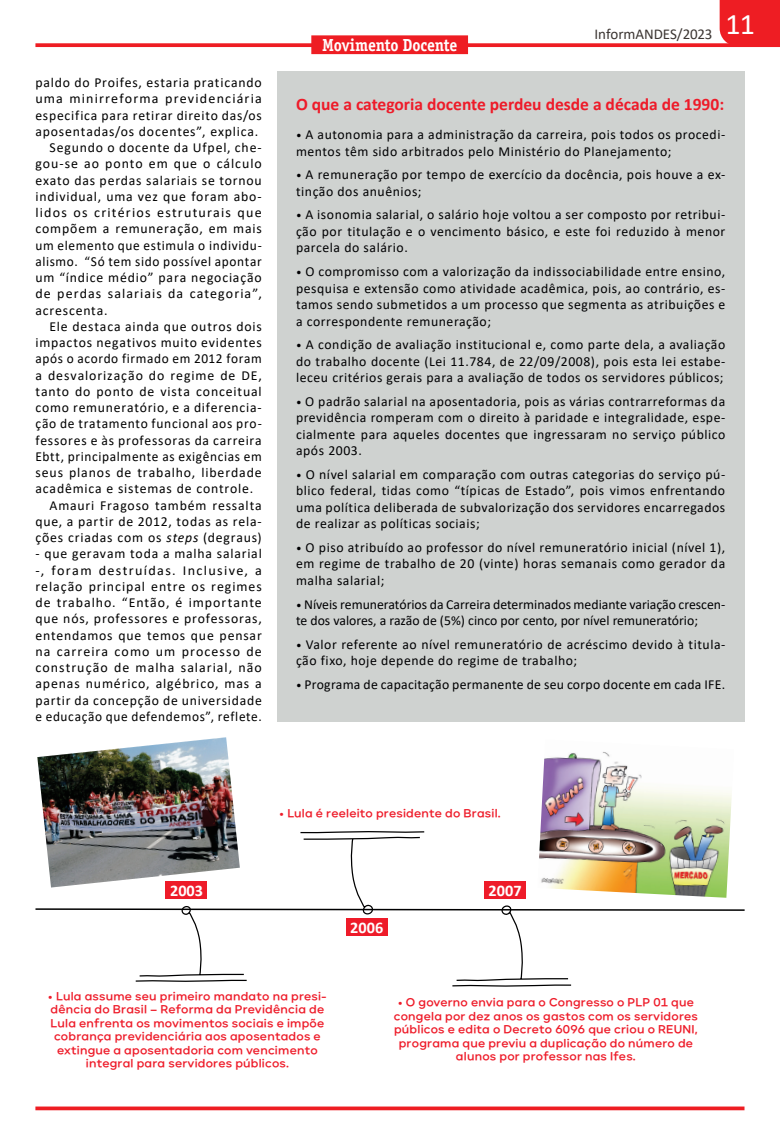
<style>
.page{position:relative;width:780px;height:1134px;background:#fff}
.page>*{position:absolute;margin:0;border:0;box-sizing:border-box;transform-origin:0 0}
.t1{font:30px "Calibri";color:#fff}
.t2{font:700 17.5px "Calibri";color:#ee1b29}
.EDITORIA{font:700 17.5px "Officina Serif Std";letter-spacing:-.015em;color:#fff;scale:.9 1}
.t3{font:700 16.25px "Calibri";color:#fff}
.t4{font:15px "Calibri";letter-spacing:-.005em;color:#3b3532}
.t5{font:13.75px/16.5px "Calibri";letter-spacing:.04em;color:#000002;text-align:justify}
.MATERIA{font:13.75px/16.2px "Calibri";letter-spacing:.06em;color:#000001;text-align:justify}
.t6{font:13.75px/16.5px "Calibri";color:#000002}
.t7{font:13.75px "Calibri";letter-spacing:.02em;color:#000002}
.t8{font:600 11.25px/13.5px "Carmen Sans";letter-spacing:.02em;color:#ee1b29;text-align:center}
.s1{font-style:italic}
.s2{font-size:11.25px}
</style>
<div class="page">
<svg style="left:35px;top:43px;width:745px;height:4px;background:#ee2c32"></svg>
<svg style="left:35px;top:1106px;width:709px;height:4px;background:#f03b40"></svg>
<div style="left:719px;top:0;width:61px;height:46px;background:#ee1d23"></div>
<div style="left:311px;top:35px;width:157px;height:19px;background:#ee1d23"></div>
<div style="left:277px;top:71px;width:467px;height:650px;background:#cfd2d0"></div>
<svg style="left:35px;top:831px;width:710px;height:156px"></svg>
<div style="left:484px;top:882px;width:41px;height:17px;background:#ee1b29"></div>
<img style="left:537px;top:752px;width:197px;height:146px">
<img style="left:37px;top:737px;width:203px;height:150px">
<p class="MATERIA" style="left:35px;top:74px;width:228px">paldo do Proifes, estaria praticando uma minirreforma previdenciária especifica para retirar direito das/os aposentadas/os docentes”, explica.</p>
<p class="MATERIA" style="left:35px;top:139px;width:228px;text-indent:14px">Segundo o docente da Ufpel, che&shy;gou-se ao ponto em que o cálculo exato das perdas salariais se tornou individual, uma vez que foram abo&shy;lidos os critérios estruturais que compõem a remuneração, em mais um elemento que estimula o individu&shy;alismo. “Só tem sido possível apontar um “índice médio” para negociação de perdas salariais da categoria”, acrescenta.</p>
<p class="MATERIA" style="left:35px;top:318px;width:228px;text-indent:14px">Ele destaca ainda que outros dois impactos negativos muito evidentes após o acordo firmado em 2012 foram a desvalorização do regime de DE, tanto do ponto de vista conceitual como remuneratório, e a diferencia&shy;ção de tratamento funcional aos pro&shy;fessores e às professoras da carreira Ebtt, principalmente as exigências em seus planos de trabalho, liberdade acadêmica e sistemas de controle.</p>
<p class="MATERIA" style="left:35px;top:497px;width:228px;text-indent:14px">Amauri Fragoso também ressalta que, a partir de 2012, todas as rela&shy;ções criadas com os <span class="s1">steps</span> (degraus)</p>
<p class="MATERIA" style="left:35px;top:545px;width:228px">- que geravam toda a malha salarial -, foram destruídas. Inclusive, a relação principal entre os regimes de trabalho. “Então, é importante que nós, professores e professoras, entendamos que temos que pensar na carreira como um processo de construção de malha salarial, não apenas numérico, algébrico, mas a partir da concepção de universidade e educação que defendemos”, reflete.</p>
<p class="EDITORIA" style="left:322px;top:34px;width:152px">Movimento Docente</p>
<p class="t4" style="left:594px;top:24px;width:119px">InformANDES/2023</p>
<p class="t1" style="left:725px;top:4px;width:31px">11</p>
<p class="t2" style="left:296px;top:92px;width:429px">O que a categoria docente perdeu desde a década de 1990:</p>
<p class="t5" style="left:296px;top:126px;width:431px"><span class="s2">•</span> A autonomia para a administração da carreira, pois todos os procedi&shy;mentos têm sido arbitrados pelo Ministério do Planejamento;</p>
<p class="t5" style="left:296px;top:166px;width:431px"><span class="s2">•</span> A remuneração por tempo de exercício da docência, pois houve a ex&shy;tinção dos anuênios;</p>
<p class="t5" style="left:296px;top:206px;width:431px"><span class="s2">•</span> A isonomia salarial, o salário hoje voltou a ser composto por retribui&shy;ção por titulação e o vencimento básico, e este foi reduzido à menor parcela do salário.</p>
<p class="t5" style="left:296px;top:263px;width:431px"><span class="s2">•</span> O compromisso com a valorização da indissociabilidade entre ensino, pesquisa e extensão como atividade acadêmica, pois, ao contrário, es&shy;tamos sendo submetidos a um processo que segmenta as atribuições e a correspondente remuneração;</p>
<p class="t5" style="left:296px;top:336px;width:431px"><span class="s2">•</span> A condição de avaliação institucional e, como parte dela, a avaliação do trabalho docente (Lei 11.784, de 22/09/2008), pois esta lei estabe&shy;leceu critérios gerais para a avaliação de todos os servidores públicos;</p>
<p class="t5" style="left:296px;top:393px;width:431px"><span class="s2">•</span> O padrão salarial na aposentadoria, pois as várias contrarreformas da previdência romperam com o direito à paridade e integralidade, espe&shy;cialmente para aqueles docentes que ingressaram no serviço público após 2003.</p>
<p class="t5" style="left:296px;top:466px;width:431px"><span class="s2">•</span> O nível salarial em comparação com outras categorias do serviço pú&shy;blico federal, tidas como “típicas de Estado”, pois vimos enfrentando uma política deliberada de subvalorização dos servidores encarregados de realizar as políticas sociais;</p>
<p class="t5" style="left:296px;top:539px;width:431px"><span class="s2">•</span> O piso atribuído ao professor do nível remuneratório inicial (nível 1), em regime de trabalho de 20 (vinte) horas semanais como gerador da malha salarial;</p>
<p class="t6" style="left:296px;top:595px;width:431px"><span class="s2">•</span> Níveis remuneratórios da Carreira determinados mediante variação crescen&shy;te dos valores, a razão de (5%) cinco por cento, por nível remuneratório;</p>
<p class="t5" style="left:296px;top:635px;width:431px"><span class="s2">•</span> Valor referente ao nível remuneratório de acréscimo devido à titula&shy;ção fixo, hoje depende do regime de trabalho;</p>
<p class="t7" style="left:296px;top:675px;width:431px"><span class="s2">•</span> Programa de capacitação permanente de seu corpo docente em cada IFE.</p>
<p class="t3" style="left:170px;top:879px;width:34px">2003</p>
<p class="t8" style="left:279px;top:806px;width:223px">• Lula é reeleito presidente do Brasil.</p>
<p class="t3" style="left:350px;top:916px;width:34px">2006</p>
<p class="t3" style="left:488px;top:879px;width:34px">2007</p>
<p class="t8" style="left:48px;top:989px;width:280px">• Lula assume seu primeiro mandato na presi&shy;dência do Brasil – Reforma da Previdência de Lula enfrenta os movimentos sociais e impõe cobrança previdenciária aos aposentados e extingue a aposentadoria com vencimento integral para servidores públicos.</p>
<p class="t8" style="left:394px;top:995px;width:305px">• O governo envia para o Congresso o PLP 01 que congela por dez anos os gastos com os servidores públicos e edita o Decreto 6096 que criou o REUNI, programa que previu a duplicação do número de alunos por professor nas Ifes.</p>
</div>
